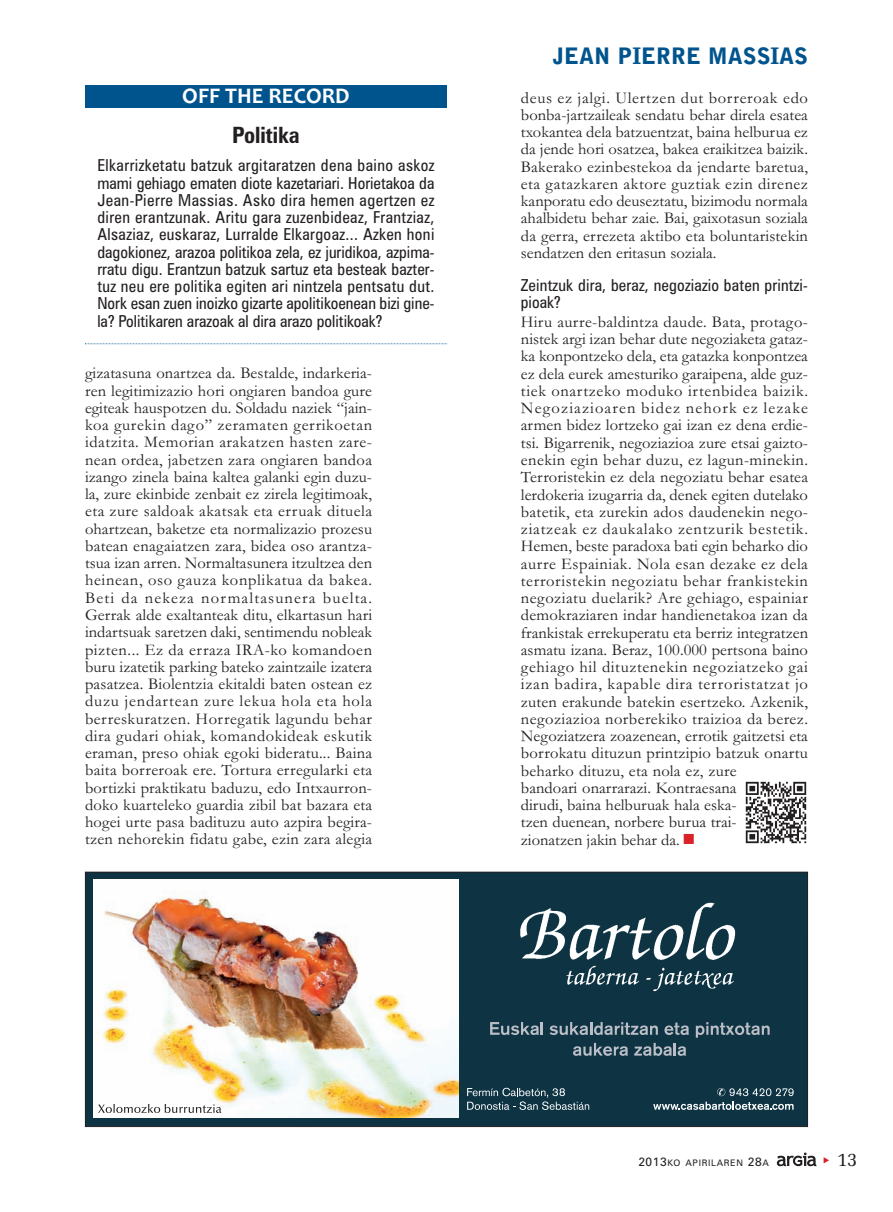
<style>
.page{position:relative;width:893px;height:1212px;background:#fff}
.page>*{position:absolute;margin:0;border:0;box-sizing:border-box;transform-origin:0 0}
.t1{font:900 22.5px "Bell Gothic Std";color:#00548e}
.t2{font:700 22.5px "Candara";color:#fff}
.t3{font:700 condensed 22.5px "Zurich BT";color:#231f20}
.t4{font:19.5px "Memoir";color:#231f20}
.t5{font:16.5px/17.2px "Garamond";letter-spacing:.015em;color:#231f20;text-align:justify}
.t6{font:condensed 16.5px/17.2px "Zurich BT";color:#231f20}
.t7{font:9px "Zurich BT";letter-spacing:.075em;color:#231f20}
.s1{color:#da2128}
.s2{font-size:12px}
</style>
<div class="page">
<div style="left:85px;top:872px;width:722px;height:254px;background:#0e3444"></div>
<svg style="left:653px;top:1102px;width:141px;height:8px"></svg>
<svg style="left:717px;top:1088px;width:77px;height:8px"></svg>
<svg style="left:467px;top:1088px;width:122px;height:22px"></svg>
<svg style="left:573px;top:1043px;width:55px;height:13px"></svg>
<svg style="left:634px;top:1043px;width:52px;height:13px"></svg>
<svg style="left:490px;top:1022px;width:53px;height:13px"></svg>
<svg style="left:549px;top:1022px;width:109px;height:13px"></svg>
<svg style="left:664px;top:1022px;width:25px;height:13px"></svg>
<svg style="left:696px;top:1022px;width:74px;height:16px"></svg>
<img style="left:520px;top:902px;width:216px;height:89px">
<img style="left:93px;top:880px;width:366px;height:238px">
<svg style="left:98px;top:1104px;width:123px;height:9px"></svg>
<div style="left:85px;top:872px;width:723px;height:255px;border:1px solid #231f20"></div>
<img style="left:745px;top:781px;width:62px;height:63px">
<div style="left:85px;top:85px;width:361px;height:23px;background:#00548e"></div>
<svg style="left:85px;top:343px;width:362px;height:1px"></svg>
<svg style="left:777px;top:1152px;width:39px;height:14px"></svg>
<h1 class="t2" style="left:182px;top:87px;width:169px">OFF THE RECORD</h1>
<h1 class="t3" style="left:232px;top:126px;width:69px">Politika</h1>
<p class="t6" style="left:97px;top:158px;width:339px;text-align:justify">Elkarrizketatu batzuk argitaratzen dena baino askoz mami gehiago ematen diote kazetariari. Horietakoa da Jean-Pierre Massias. Asko dira hemen agertzen ez diren erantzunak. Aritu gara zuzenbideaz, Frantziaz, Alsaziaz, euskaraz, Lurralde Elkargoaz... Azken honi dagokionez, arazoa politikoa zela, ez juridikoa, azpima&shy;rratu digu. Erantzun batzuk sartuz eta besteak bazter&shy;tuz neu ere politika egiten ari nintzela pentsatu dut.<br>Nork esan zuen inoizko gizarte apolitikoenean bizi gine&shy;la? Politikaren arazoak al dira arazo politikoak?</p>
<p class="t5" style="left:85px;top:366px;width:289px">gizatasuna onartzea da. Bestalde, indarkeria&shy;ren legitimizazio hori ongiaren bandoa gure egiteak hauspotzen du. Soldadu naziek “jain&shy;koa gurekin dago” zeramaten gerrikoetan idatzita. Memorian arakatzen hasten zare&shy;nean ordea, jabetzen zara ongiaren bandoa izango zinela baina kaltea galanki egin duzu&shy;la, zure ekinbide zenbait ez zirela legitimoak, eta zure saldoak akatsak eta erruak dituela ohartzean, baketze eta normalizazio prozesu batean enagaiatzen zara, bidea oso arantza&shy;tsua izan arren. Normaltasunera itzultzea den heinean, oso gauza konplikatua da bakea.<br>Beti da nekeza normaltasunera buelta.<br>Gerrak alde exaltanteak ditu, elkartasun hari indartsuak saretzen daki, sentimendu nobleak pizten... Ez da erraza IRA-ko komandoen buru izatetik parking bateko zaintzaile izatera pasatzea. Biolentzia ekitaldi baten ostean ez duzu jendartean zure lekua hola eta hola berreskuratzen. Horregatik lagundu behar dira gudari ohiak, komandokideak eskutik eraman, preso ohiak egoki bideratu... Baina baita borreroak ere. Tortura erregularki eta bortizki praktikatu baduzu, edo Intxaurron&shy;doko kuarteleko guardia zibil bat bazara eta hogei urte pasa badituzu auto azpira begira&shy;tzen nehorekin fidatu gabe, ezin zara alegia</p>
<h1 class="t1" style="left:553px;top:43px;width:256px">JEAN PIERRE MASSIAS</h1>
<p class="t5" style="left:521px;top:91px;width:289px">deus ez jalgi. Ulertzen dut borreroak edo bonba-jartzaileak sendatu behar direla esatea txokantea dela batzuentzat, baina helburua ez da jende hori osatzea, bakea eraikitzea baizik.<br>Bakerako ezinbestekoa da jendarte baretua, eta gatazkaren aktore guztiak ezin direnez kanporatu edo deuseztatu, bizimodu normala ahalbidetu behar zaie. Bai, gaixotasun soziala da gerra, errezeta aktibo eta boluntaristekin sendatzen den eritasun soziala.</p>
<p class="t6" style="left:521px;top:278px;width:288px">Zeintzuk dira, beraz, negoziazio baten printzi&shy;pioak?</p>
<p class="t5" style="left:521px;top:315px;width:289px;text-align:left">Hiru aurre-baldintza daude. Bata, protago&shy;nistek argi izan behar dute negoziaketa gataz&shy;ka konpontzeko dela, eta gatazka konpontzea ez dela eurek amesturiko garaipena, alde guz&shy;tiek onartzeko moduko irtenbidea baizik.<br>Negoziazioaren bidez nehork ez lezake armen bidez lortzeko gai izan ez dena erdie&shy;tsi. Bigarrenik, negoziazioa zure etsai gaizto&shy;enekin egin behar duzu, ez lagun-minekin.<br>Terroristekin ez dela negoziatu behar esatea lerdokeria izugarria da, denek egiten dutelako batetik, eta zurekin ados daudenekin nego&shy;ziatzeak ez daukalako zentzurik bestetik.<br>Hemen, beste paradoxa bati egin beharko dio aurre Espainiak. Nola esan dezake ez dela terroristekin negoziatu behar frankistekin negoziatu duelarik? Are gehiago, espainiar demokraziaren indar handienetakoa izan da frankistak errekuperatu eta berriz integratzen asmatu izana. Beraz, 100.000 pertsona baino gehiago hil dituztenekin negoziatzeko gai izan badira, kapable dira terroristatzat jo zuten erakunde batekin esertzeko. Azkenik, negoziazioa norberekiko traizioa da berez.<br>Negoziatzera zoazenean, errotik gaitzetsi eta borrokatu dituzun printzipio batzuk onartu beharko dituzu, eta nola ez, zure<br>bandoari onarrarazi. Kontraesana<br>dirudi, baina helburuak hala eska-<br>tzen duenean, norbere burua trai-<br>zionatzen jakin behar da. <span class="s1">■</span></p>
<p class="t7" style="left:638px;top:1160px;width:132px"><span class="s2">2013</span>KO APIRILAREN <span class="s2">28</span>A</p>
<p class="t4" style="left:837px;top:1147px;width:22px">13</p>
</div>
